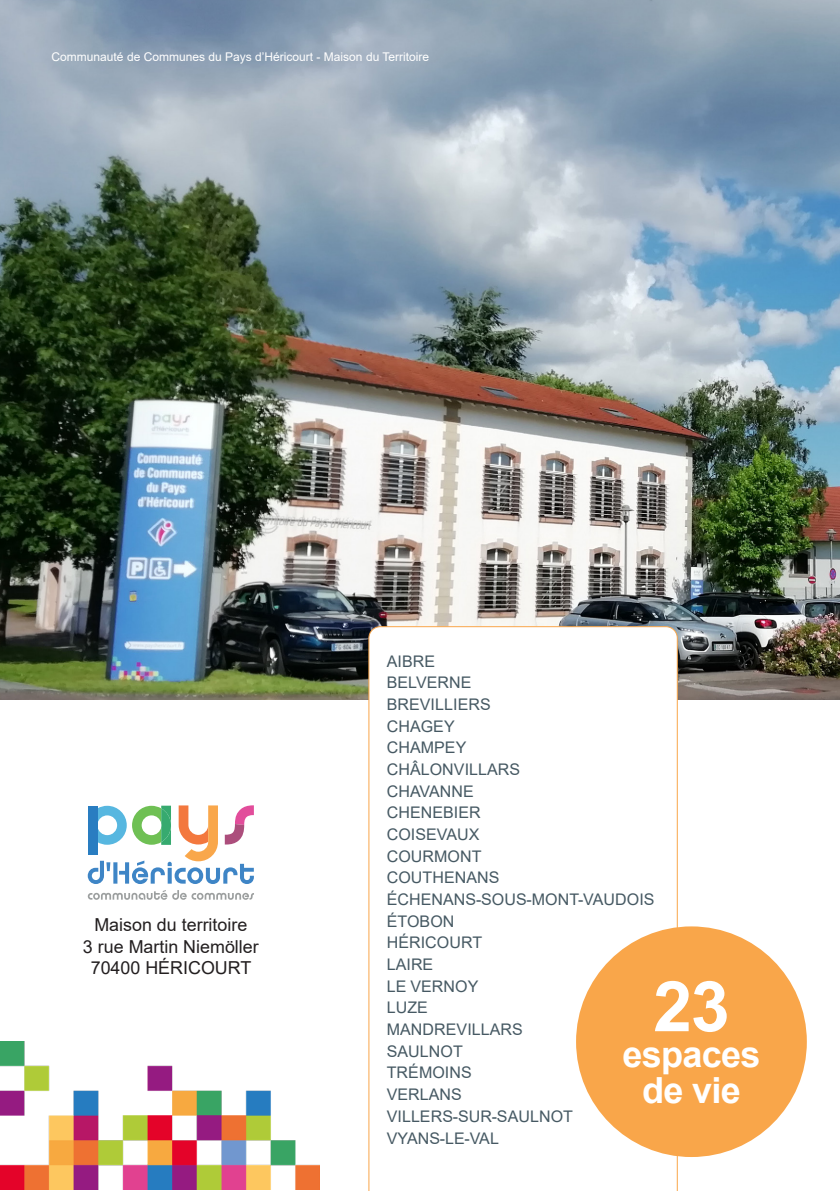
<style>
.page{position:relative;width:840px;height:1191px;background:#fff}
.page>*{position:absolute;margin:0;border:0;box-sizing:border-box;transform-origin:0 0}
.t1{font:700 70px "Arial";color:#fff}
.t2{font:700 36px "Arial";letter-spacing:-.02em;color:#fff}
.t3{font:17.8px "Arial";color:#231f20}
.t4{font:16px "Arial";letter-spacing:.005em;color:#465963}
.t5{font:12px "Arial";color:#fff}
</style>
<div class="page">
<img style="left:0;top:0;width:839px;height:699px">
<img style="left:0;top:1041px;width:319px;height:148px">
<svg style="left:88px;top:805px;width:166px;height:79px"></svg>
<svg style="left:88px;top:890px;width:166px;height:9px"></svg>
<svg style="left:368px;top:626px;width:309px;height:565px"></svg>
<div style="left:575px;top:926px;width:231px;height:231px;background:#f9a64a;border-radius:50%"></div>
<p class="t5" style="left:51px;top:49px;width:379px">Communauté de Communes du Pays d’Héricourt - Maison du Territoire</p>
<p class="t3" style="left:94px;top:912px;width:154px">Maison du territoire</p>
<p class="t3" style="left:83px;top:934px;width:177px">3 rue Martin Niemöller</p>
<p class="t3" style="left:91px;top:955px;width:162px">70400 HÉRICOURT</p>
<p class="t4" style="left:386px;top:650px;width:50px">AIBRE</p>
<p class="t4" style="left:386px;top:671px;width:86px">BELVERNE</p>
<p class="t4" style="left:386px;top:693px;width:105px">BREVILLIERS</p>
<p class="t4" style="left:386px;top:715px;width:69px">CHAGEY</p>
<p class="t4" style="left:386px;top:736px;width:81px">CHAMPEY</p>
<p class="t4" style="left:386px;top:758px;width:135px">CHÂLONVILLARS</p>
<p class="t4" style="left:386px;top:780px;width:89px">CHAVANNE</p>
<p class="t4" style="left:386px;top:801px;width:95px">CHENEBIER</p>
<p class="t4" style="left:386px;top:823px;width:94px">COISEVAUX</p>
<p class="t4" style="left:386px;top:845px;width:96px">COURMONT</p>
<p class="t4" style="left:386px;top:866px;width:114px">COUTHENANS</p>
<p class="t4" style="left:386px;top:888px;width:269px">ÉCHENANS-SOUS-MONT-VAUDOIS</p>
<p class="t4" style="left:386px;top:910px;width:69px">ÉTOBON</p>
<p class="t4" style="left:386px;top:931px;width:97px">HÉRICOURT</p>
<p class="t4" style="left:386px;top:953px;width:48px">LAIRE</p>
<p class="t4" style="left:386px;top:975px;width:93px">LE VERNOY</p>
<p class="t4" style="left:386px;top:996px;width:43px">LUZE</p>
<p class="t4" style="left:386px;top:1018px;width:138px">MANDREVILLARS</p>
<p class="t4" style="left:386px;top:1040px;width:78px">SAULNOT</p>
<p class="t4" style="left:386px;top:1061px;width:87px">TRÉMOINS</p>
<p class="t4" style="left:386px;top:1083px;width:77px">VERLANS</p>
<p class="t4" style="left:386px;top:1105px;width:188px">VILLERS-SUR-SAULNOT</p>
<p class="t4" style="left:386px;top:1126px;width:114px">VYANS-LE-VAL</p>
<p class="t1" style="left:652px;top:957px;width:78px">23</p>
<p class="t2" style="left:622px;top:1029px;width:139px">espaces</p>
<p class="t2" style="left:641px;top:1065px;width:100px">de vie</p>
</div>
